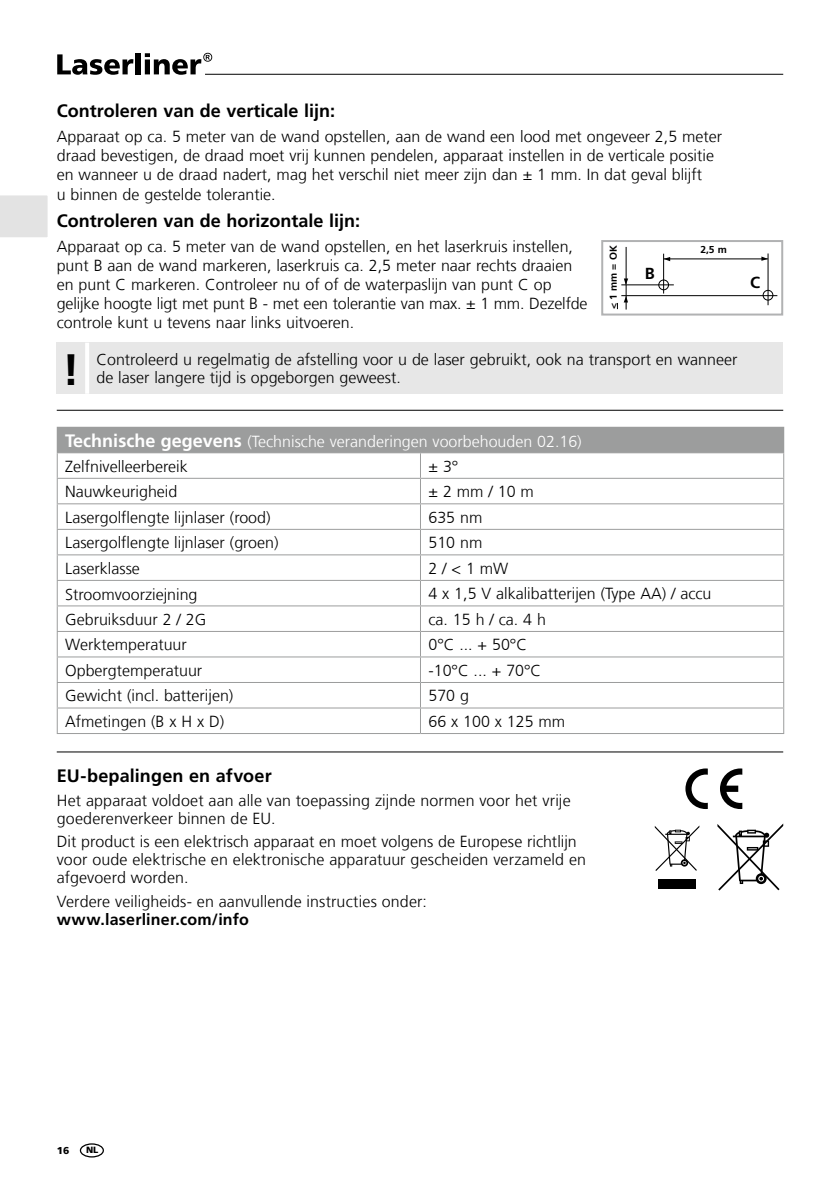
<style>
.page{position:relative;width:840px;height:1191px;background:#fff}
.page>*{position:absolute;margin:0;border:0;box-sizing:border-box;transform-origin:0 0}
.t1{font:700 44px "Frutiger LT Com";color:#000}
.t2{font:700 18px "Frutiger LT Com";color:#000}
.t3{font:300 16px/19.2px "Frutiger LT Com";color:#000}
.t4{font:300 16px/24.8px "Frutiger LT Com";color:#fff}
.t5{font:700 16px "Frutiger LT Com";letter-spacing:.01em;color:#000}
.t6{font:700 10px "Frutiger LT Com";color:#000}
.t7{font:900 10px "Frutiger LT Com";color:#000}
.t8{font:900 9px "Frutiger LT Com";color:#000}
.s1{font-weight:700;font-size:18px}
.s2{color:#000}
</style>
<div class="page">
<svg style="left:57px;top:54px;width:76px;height:21px"></svg>
<div style="left:136px;top:53px;width:5px;height:21px;background:#000"></div>
<svg style="left:145px;top:53px;width:67px;height:22px"></svg>
<hr style="left:205px;top:74px;width:577px;height:1px;background:#000">
<hr style="left:57px;top:410px;width:725px;height:1px;background:#000">
<div style="left:601px;top:240px;width:181px;height:75px;background:#fff;border:2px solid #b1b2b3"></div>
<div style="left:658px;top:279px;width:10px;height:11px;border:1px solid #000;border-radius:50%"></div>
<hr style="left:662px;top:254px;width:1px;height:39px;background:#000">
<hr style="left:621px;top:284px;width:52px;height:1px;background:#000">
<hr style="left:663px;top:258px;width:104px;height:1px;background:#000">
<hr style="left:625px;top:247px;width:1px;height:38px;background:#000">
<hr style="left:767px;top:253px;width:1px;height:52px;background:#000">
<hr style="left:621px;top:295px;width:156px;height:1px;background:#000">
<div style="left:762px;top:290px;width:11px;height:11px;border:1px solid #000;border-radius:50%"></div>
<svg style="left:623px;top:278px;width:5px;height:31px"></svg>
<svg style="left:761px;top:256px;width:6px;height:5px"></svg>
<svg style="left:663px;top:257px;width:6px;height:4px"></svg>
<hr style="left:57px;top:751px;width:725px;height:1px;background:#000">
<div style="left:57px;top:343px;width:725px;height:51px;background:#e7e7e7"></div>
<hr style="left:85px;top:343px;width:4px;height:51px;background:#fff">
<div style="left:57px;top:427px;width:726px;height:26px;background:#9c9d9d"></div>
<svg style="left:58px;top:453px;width:724px;height:256px"></svg>
<hr style="left:57px;top:478px;width:363px;height:1px;background:#9c9d9d">
<hr style="left:420px;top:478px;width:363px;height:1px;background:#9c9d9d">
<hr style="left:57px;top:503px;width:363px;height:1px;background:#9c9d9d">
<hr style="left:420px;top:503px;width:363px;height:1px;background:#9c9d9d">
<hr style="left:57px;top:529px;width:363px;height:1px;background:#9c9d9d">
<hr style="left:57px;top:554px;width:363px;height:1px;background:#9c9d9d">
<hr style="left:420px;top:529px;width:363px;height:1px;background:#9c9d9d">
<hr style="left:420px;top:554px;width:363px;height:1px;background:#9c9d9d">
<hr style="left:57px;top:580px;width:363px;height:1px;background:#9c9d9d">
<hr style="left:420px;top:580px;width:363px;height:1px;background:#9c9d9d">
<hr style="left:57px;top:605px;width:363px;height:1px;background:#9c9d9d">
<hr style="left:420px;top:605px;width:363px;height:1px;background:#9c9d9d">
<hr style="left:57px;top:631px;width:363px;height:1px;background:#9c9d9d">
<hr style="left:57px;top:656px;width:363px;height:1px;background:#9c9d9d">
<hr style="left:57px;top:682px;width:363px;height:1px;background:#9c9d9d">
<hr style="left:420px;top:631px;width:363px;height:1px;background:#9c9d9d">
<hr style="left:420px;top:656px;width:363px;height:1px;background:#9c9d9d">
<hr style="left:420px;top:682px;width:363px;height:1px;background:#9c9d9d">
<svg style="left:57px;top:453px;width:1px;height:280px"></svg>
<hr style="left:57px;top:707px;width:363px;height:1px;background:#9c9d9d">
<hr style="left:420px;top:707px;width:363px;height:1px;background:#9c9d9d">
<svg style="left:420px;top:453px;width:1px;height:280px"></svg>
<svg style="left:782px;top:453px;width:1px;height:256px"></svg>
<hr style="left:57px;top:733px;width:363px;height:1px;background:#9c9d9d">
<hr style="left:420px;top:733px;width:363px;height:1px;background:#9c9d9d">
<div style="left:658px;top:880px;width:37px;height:9px;background:#000"></div>
<svg style="left:654px;top:826px;width:45px;height:45px"></svg>
<svg style="left:717px;top:824px;width:65px;height:66px"></svg>
<svg style="left:720px;top:768px;width:22px;height:41px"></svg>
<svg style="left:685px;top:768px;width:22px;height:41px"></svg>
<div style="left:0;top:195px;width:48px;height:42px;background:#e3e3e3"></div>
<div style="left:80px;top:1143px;width:24px;height:14px;border:1px solid #000;border-radius:50%"></div>
<p class="t2" style="left:57px;top:100px;width:280px">Controleren van de verticale lijn:</p>
<p class="t3" style="left:57px;top:127px;width:666px">Apparaat op ca. 5 meter van de wand opstellen, aan de wand een lood met ongeveer 2,5 meter draad bevestigen, de draad moet vrij kunnen pendelen, apparaat instellen in de verticale positie en wanneer u de draad nadert, mag het verschil niet meer zijn dan ± 1 mm. In dat geval blijft<br>u binnen de gestelde tolerantie.</p>
<p class="t2" style="left:57px;top:210px;width:305px">Controleren van de horizontale lijn:</p>
<p class="t3" style="left:57px;top:237px;width:532px">Apparaat op ca. 5 meter van de wand opstellen, en het laserkruis instellen, punt B aan de wand markeren, laserkruis ca. 2,5 meter naar rechts draaien en punt C markeren. Controleer nu of of de waterpaslijn van punt C op gelijke hoogte ligt met punt B - met een tolerantie van max. ± 1 mm. Dezelfde controle kunt u tevens naar links uitvoeren.</p>
<p class="t3" style="left:96px;top:350px;width:642px">Controleerd u regelmatig de afstelling voor u de laser gebruikt, ook na transport en wanneer</p>
<p class="t6" style="left:607px;top:309px;width:65px;rotate:-90deg">&lt; 1 mm = OK</p>
<p class="t6" style="left:700px;top:244px;width:28px">2,5 m</p>
<p class="t5" style="left:644px;top:264px;width:11px">B</p>
<h1 class="t1" style="left:62px;top:343px;width:19px">!</h1>
<p class="t3" style="left:96px;top:368px;width:306px">de laser langere tijd is opgeborgen geweest.</p>
<p class="t5" style="left:749px;top:273px;width:11px">C</p>
<p class="t4" style="left:65px;top:429px;width:517px"><span class="s1">Technische gegevens</span> (Technische veranderingen voorbehouden 02.16)<br><span class="s2">Zelfnivelleerbereik</span></p>
<p class="t3" style="left:428px;top:456px;width:31px">± 3°</p>
<p class="t3" style="left:65px;top:482px;width:114px">Nauwkeurigheid</p>
<p class="t3" style="left:428px;top:482px;width:107px">± 2 mm / 10 m</p>
<p class="t3" style="left:65px;top:507px;width:207px">Lasergolflengte lijnlaser (rood)</p>
<p class="t3" style="left:428px;top:508px;width:55px">635 nm</p>
<p class="t3" style="left:65px;top:533px;width:215px">Lasergolflengte lijnlaser (groen)</p>
<p class="t3" style="left:428px;top:533px;width:55px">510 nm</p>
<p class="t3" style="left:65px;top:558px;width:76px">Laserklasse</p>
<p class="t3" style="left:428px;top:558px;width:81px">2 / &lt; 1 mW</p>
<p class="t3" style="left:65px;top:585px;width:134px">Stroomvoorziejning</p>
<p class="t3" style="left:428px;top:584px;width:284px">4 x 1,5 V alkalibatterijen (Type AA) / accu</p>
<p class="t3" style="left:65px;top:609px;width:142px">Gebruiksduur 2 / 2G</p>
<p class="t3" style="left:428px;top:609px;width:119px">ca. 15 h / ca. 4 h</p>
<p class="t3" style="left:65px;top:635px;width:123px">Werktemperatuur</p>
<p class="t3" style="left:428px;top:635px;width:100px">0°C ... + 50°C</p>
<p class="t3" style="left:65px;top:660px;width:138px">Opbergtemperatuur</p>
<p class="t3" style="left:428px;top:660px;width:114px">-10°C ... + 70°C</p>
<p class="t3" style="left:65px;top:686px;width:170px">Gewicht (incl. batterijen)</p>
<p class="t3" style="left:428px;top:686px;width:42px">570 g</p>
<p class="t3" style="left:65px;top:711px;width:160px">Afmetingen (B x H x D)</p>
<p class="t3" style="left:428px;top:711px;width:138px">66 x 100 x 125 mm</p>
<p class="t2" style="left:57px;top:765px;width:216px">EU-bepalingen en afvoer</p>
<p class="t3" style="left:57px;top:791px;width:515px;line-height:18px">Het apparaat voldoet aan alle van toepassing zijnde normen voor het vrije goederenverkeer binnen de EU.</p>
<p class="t3" style="left:57px;top:833px;width:530px;line-height:18px">Dit product is een elektrisch apparaat en moet volgens de Europese richtlijn voor oude elektrische en elektronische apparatuur gescheiden verzameld en afgevoerd worden.</p>
<p class="t3" style="left:57px;top:892px;width:371px">Verdere veiligheids- en aanvullende instructies onder:</p>
<p class="t5" style="left:57px;top:910px;width:193px">www.laserliner.com/info</p>
<p class="t7" style="left:57px;top:1144px;width:14px">16</p>
<p class="t8" style="left:86px;top:1144px;width:14px">NL</p>
</div>
